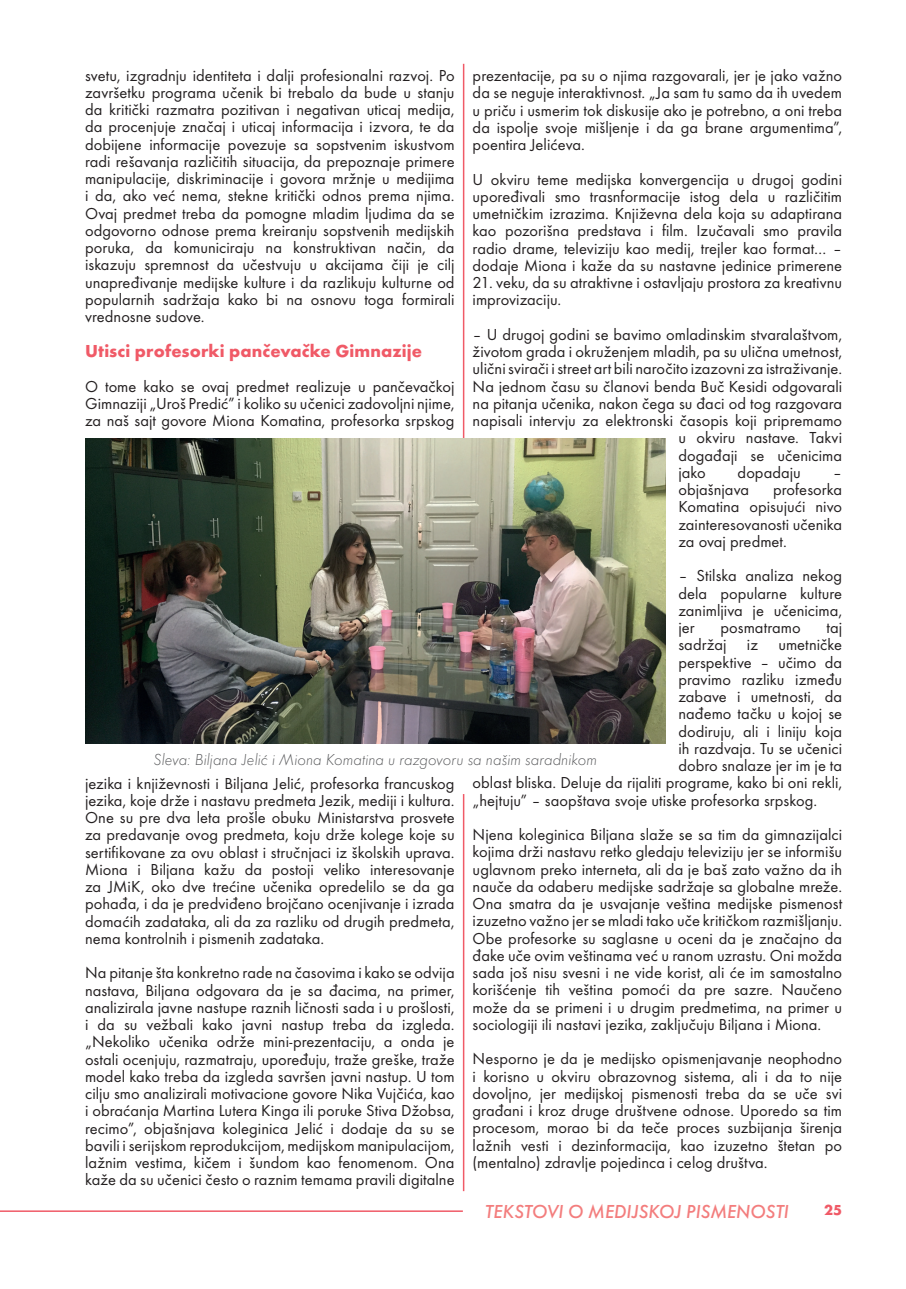
<style>
.page{position:relative;width:906px;height:1289px;background:#fff}
.page>*{position:absolute;margin:0;border:0;box-sizing:border-box;transform-origin:0 0}
.t1{font:19.5px "Futura TOT Medi Obli";color:#f37d7d}
.t2{font:700 18px "Futura TOT";letter-spacing:.005em;color:#f05a67}
.t3{font:16.5px/17.2px "Futura TOT";color:#231f20;text-align:justify}
.t4{font:16.5px "Futura TOT Ligh Obli";color:#57585a}
.t5{font:700 15px "Futura TOT";color:#f05a67}
</style>
<div class="page">
<hr style="left:0;top:1210px;width:463px;height:1px;background:#f05a67">
<hr style="left:463px;top:794px;width:1px;height:397px;background:#f05a67">
<hr style="left:463px;top:64px;width:1px;height:417px;background:#f05a67">
<img style="left:86px;top:438px;width:579px;height:305px">
<p class="t3" style="left:85px;top:66px;width:371px">svetu, izgradnju identiteta i dalji profesionalni razvoj. Po završetku programa učenik bi trebalo da bude u stanju da kritički razmatra pozitivan i negativan uticaj medija, da procenjuje značaj i uticaj informacija i izvora, te da dobijene informacije povezuje sa sopstvenim iskustvom radi rešavanja različitih situacija, da prepoznaje primere manipulacije, diskriminacije i govora mržnje u medijima i da, ako već nema, stekne kritički odnos prema njima.<br>Ovaj predmet treba da pomogne mladim ljudima da se odgovorno odnose prema kreiranju sopstvenih medijskih poruka, da komuniciraju na konstruktivan način, da iskazuju spremnost da učestvuju u akcijama čiji je cilj unapređivanje medijske kulture i da razlikuju kulturne od popularnih sadržaja kako bi na osnovu toga formirali vrednosne sudove.</p>
<p class="t2" style="left:85px;top:340px;width:338px">Utisci profesorki pančevačke Gimnazije</p>
<p class="t3" style="left:85px;top:377px;width:371px">O tome kako se ovaj predmet realizuje u pančevačkoj Gimnaziji „Uroš Predić” i koliko su učenici zadovoljni njime, za naš sajt govore Miona Komatina, profesorka srpskog</p>
<p class="t3" style="left:472px;top:67px;width:371px">prezentacije, pa su o njima razgovarali, jer je jako važno da se neguje interaktivnost. „Ja sam tu samo da ih uvedem u priču i usmerim tok diskusije ako je potrebno, a oni treba da ispolje svoje mišljenje i da ga brane argumentima”, poentira Jelićeva.</p>
<p class="t3" style="left:472px;top:170px;width:371px">U okviru teme medijska konvergencija u drugoj godini upoređivali smo trasnformacije istog dela u različitim umetničkim izrazima. Književna dela koja su adaptirana kao pozorišna predstava i film. Izučavali smo pravila radio drame, televiziju kao medij, trejler kao format… – dodaje Miona i kaže da su nastavne jedinice primerene</p>
<p class="t3" style="left:472px;top:274px;width:371px">21. veku, da su atraktivne i ostavljaju prostora za kreativnu improvizaciju.</p>
<p class="t3" style="left:472px;top:325px;width:371px">– U drugoj godini se bavimo omladinskim stvaralaštvom,</p>
<p class="t3" style="left:472px;top:343px;width:371px">životom grada i okruženjem mladih, pa su ulična umetnost,</p>
<p class="t3" style="left:472px;top:360px;width:371px">ulični svirači i street art bili naročito izazovni za istraživanje.</p>
<p class="t3" style="left:472px;top:377px;width:371px">Na jednom času su članovi benda Buč Kesidi odgovarali</p>
<p class="t3" style="left:472px;top:394px;width:371px">na pitanja učenika, nakon čega su đaci od tog razgovara</p>
<p class="t3" style="left:472px;top:412px;width:371px">napisali intervju za elektronski časopis koji pripremamo</p>
<p class="t3" style="left:678px;top:429px;width:165px">u okviru nastave. Takvi</p>
<p class="t3" style="left:678px;top:446px;width:165px">događaji se učenicima</p>
<p class="t3" style="left:678px;top:463px;width:29px">jako</p>
<p class="t3" style="left:737px;top:463px;width:65px">dopadaju</p>
<p class="t3" style="left:833px;top:463px;width:11px">–</p>
<p class="t3" style="left:678px;top:481px;width:72px">objašnjava</p>
<p class="t3" style="left:678px;top:481px;width:165px;text-indent:95px">profesorka Komatina opisujući nivo zainteresovanosti učenika za ovaj predmet.</p>
<p class="t3" style="left:678px;top:567px;width:165px">– Stilska analiza nekog dela popularne kulture zanimljiva je učenicima, jer</p>
<p class="t3" style="left:720px;top:619px;width:82px">posmatramo</p>
<p class="t3" style="left:826px;top:619px;width:17px">taj</p>
<p class="t3" style="left:678px;top:636px;width:165px">sadržaj iz umetničke</p>
<p class="t3" style="left:678px;top:653px;width:165px">perspektive – učimo da</p>
<p class="t3" style="left:678px;top:670px;width:165px">pravimo razliku između</p>
<p class="t3" style="left:678px;top:688px;width:165px">zabave i umetnosti, da</p>
<p class="t3" style="left:678px;top:705px;width:165px">nađemo tačku u kojoj se</p>
<p class="t3" style="left:678px;top:722px;width:165px">dodiruju, ali i liniju koja</p>
<p class="t3" style="left:678px;top:739px;width:165px">ih razdvaja. Tu se učenici</p>
<p class="t3" style="left:678px;top:757px;width:165px">dobro snalaze jer im je ta</p>
<p class="t3" style="left:472px;top:774px;width:371px">oblast bliska. Deluje da rijaliti programe, kako bi oni rekli,</p>
<p class="t3" style="left:472px;top:791px;width:346px">„hejtuju” – saopštava svoje utiske profesorka srpskog.</p>
<p class="t3" style="left:472px;top:826px;width:371px">Njena koleginica Biljana slaže se sa tim da gimnazijalci kojima drži nastavu retko gledaju televiziju jer se informišu uglavnom preko interneta, ali da je baš zato važno da ih nauče da odaberu medijske sadržaje sa globalne mreže.<br>Ona smatra da je usvajanje veština medijske pismenost izuzetno važno jer se mladi tako uče kritičkom razmišljanju.<br>Obe profesorke su saglasne u oceni da je značajno da đake uče ovim veštinama već u ranom uzrastu. Oni možda sada još nisu svesni i ne vide korist, ali će im samostalno korišćenje tih veština pomoći da pre sazre. Naučeno može da se primeni i u drugim predmetima, na primer u sociologiji ili nastavi jezika, zaključuju Biljana i Miona.</p>
<p class="t3" style="left:472px;top:1050px;width:371px">Nesporno je da je medijsko opismenjavanje neophodno i korisno u okviru obrazovnog sistema, ali i da to nije dovoljno, jer medijskoj pismenosti treba da se uče svi građani i kroz druge društvene odnose. Uporedo sa tim procesom, morao bi da teče proces suzbijanja širenja lažnih vesti i dezinformacija, kao izuzetno štetan po (mentalno) zdravlje pojedinca i celog društva.</p>
<p class="t4" style="left:154px;top:749px;width:445px">Sleva: Biljana Jelić i Miona Komatina u razgovoru sa našim saradnikom</p>
<p class="t3" style="left:85px;top:774px;width:371px">jezika i književnosti i Biljana Jelić, profesorka francuskog jezika, koje drže i nastavu predmeta Jezik, mediji i kultura.<br>One su pre dva leta prošle obuku Ministarstva prosvete za predavanje ovog predmeta, koju drže kolege koje su sertifikovane za ovu oblast i stručnjaci iz školskih uprava.<br>Miona i Biljana kažu da postoji veliko interesovanje za JMiK, oko dve trećine učenika opredelilo se da ga pohađa, i da je predviđeno brojčano ocenjivanje i izrada domaćih zadataka, ali da za razliku od drugih predmeta, nema kontrolnih i pismenih zadataka.</p>
<p class="t3" style="left:85px;top:964px;width:371px">Na pitanje šta konkretno rade na časovima i kako se odvija nastava, Biljana odgovara da je sa đacima, na primer, analizirala javne nastupe raznih ličnosti sada i u prošlosti, i da su vežbali kako javni nastup treba da izgleda. „Nekoliko učenika održe mini-prezentaciju, a onda je ostali ocenjuju, razmatraju, upoređuju, traže greške, traže model kako treba da izgleda savršen javni nastup. U tom cilju smo analizirali motivacione govore Nika Vujčića, kao i obraćanja Martina Lutera Kinga ili poruke Stiva Džobsa, recimo”, objašnjava koleginica Jelić i dodaje da su se bavili i serijskom reprodukcijom, medijskom manipulacijom, lažnim vestima, kičem i šundom kao fenomenom. Ona kaže da su učenici često o raznim temama pravili digitalne</p>
<p class="t1" style="left:485px;top:1199px;width:305px">TEKSTOVI O MEDIJSKOJ PISMENOSTI</p>
<p class="t5" style="left:824px;top:1200px;width:20px">25</p>
</div>
